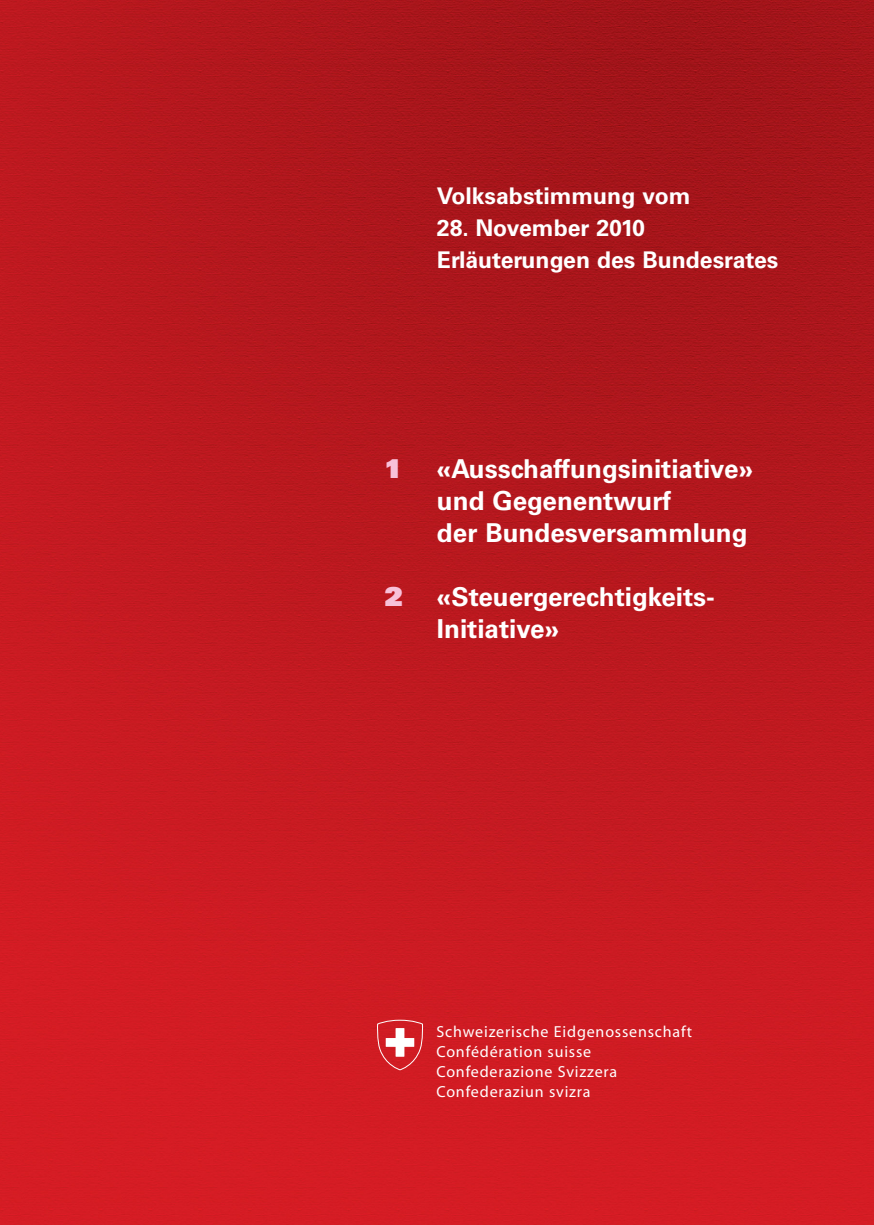
<style>
.page{position:relative;width:874px;height:1225px;background:#fff}
.page>*{position:absolute;margin:0;border:0;box-sizing:border-box;transform-origin:0 0}
.t1{font:700 26px/32px "Univers";color:#fff}
.t2{font:900 26px "Univers";color:#f8c1d9}
.t3{font:700 23px/32px "Univers";color:#fff}
.t4{font:16px/20px "Myriad";letter-spacing:.05em;color:#fff}
</style>
<div class="page">
<img style="left:0;top:0;width:873px;height:1224px">
<svg style="left:377px;top:1019px;width:47px;height:52px"></svg>
<p class="t3" style="left:437px;top:182px;width:255px">Volksabstimmung vom</p>
<p class="t3" style="left:437px;top:214px;width:342px">28. November 2010<br>Erläuterungen des Bundesrates</p>
<p class="t2" style="left:384px;top:459px;width:20px">1</p>
<p class="t2" style="left:384px;top:587px;width:20px">2</p>
<p class="t1" style="left:437px;top:455px;width:317px">«Ausschaffungsinitiative» und Gegenentwurf<br>der Bundesversammlung</p>
<p class="t1" style="left:437px;top:583px;width:279px">«Steuergerechtigkeits-<br>Initiative»</p>
<p class="t4" style="left:436px;top:1022px;width:257px">Schweizerische Eidgenossenschaft<br>Confédération suisse<br>Confederazione Svizzera<br>Confederaziun svizra</p>
</div>
